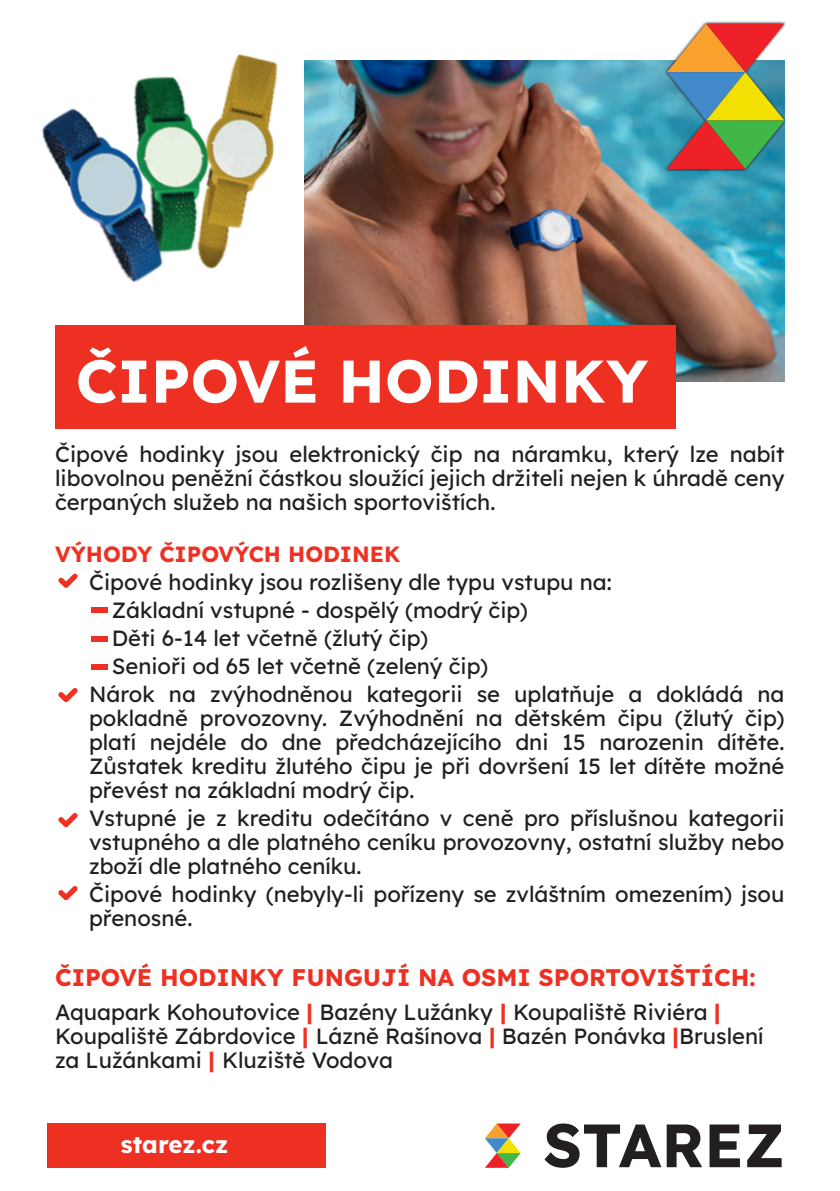
<style>
.page{position:relative;width:840px;height:1191px;background:#fff}
.page>*{position:absolute;margin:0;border:0;box-sizing:border-box;transform-origin:0 0}
.t1{font:700 60px "Lexend";color:#fff}
.t2{font:700 24px "Lexend";color:#ee3023}
.t3{font:700 24px "Lexend";color:#fff}
.t4{font:22px/24px "Lexend";color:#231f20;text-align:justify}
.t5{font:700 22px "Lexend";color:#ee3123}
.s1{font-weight:700;color:#ee3124}
.s2{font-weight:700;color:#ee3123}
</style>
<div class="page">
<img style="left:304px;top:61px;width:480px;height:320px">
<div style="left:47px;top:1123px;width:279px;height:45px;background:#ee3023"></div>
<div style="left:91px;top:607px;width:16px;height:6px;background:#ee3023"></div>
<div style="left:91px;top:636px;width:16px;height:6px;background:#ee3023"></div>
<div style="left:91px;top:664px;width:16px;height:6px;background:#ee3023"></div>
<svg style="left:58px;top:573px;width:20px;height:15px"></svg>
<svg style="left:58px;top:688px;width:20px;height:14px"></svg>
<svg style="left:58px;top:813px;width:20px;height:14px"></svg>
<svg style="left:58px;top:886px;width:20px;height:14px"></svg>
<svg style="left:485px;top:1123px;width:35px;height:45px"></svg>
<svg style="left:544px;top:1123px;width:158px;height:45px"></svg>
<svg style="left:709px;top:1124px;width:31px;height:43px"></svg>
<svg style="left:747px;top:1124px;width:34px;height:43px"></svg>
<img style="left:664px;top:21px;width:122px;height:150px">
<svg style="left:667px;top:24px;width:117px;height:145px;background:#9b8c69"></svg>
<div style="left:55px;top:325px;width:620px;height:103px;background:#ee3023"></div>
<img style="left:42px;top:54px;width:236px;height:229px">
<h1 class="t1" style="left:76px;top:343px;width:573px">ČIPOVÉ HODINKY</h1>
<p class="t4" style="left:55px;top:442px;width:730px">Čipové hodinky jsou elektronický čip na náramku, který lze nabít libovolnou peněžní částkou sloužící jejich držiteli nejen k úhradě ceny čerpaných služeb na našich sportovištích.</p>
<p class="t5" style="left:55px;top:540px;width:347px">VÝHODY ČIPOVÝCH HODINEK</p>
<p class="t4" style="left:89px;top:570px;width:524px">Čipové hodinky jsou rozlišeny dle typu vstupu na:</p>
<p class="t4" style="left:112px;top:598px;width:417px">Základní vstupné - dospělý (modrý čip)</p>
<p class="t4" style="left:112px;top:626px;width:318px">Děti 6-14 let včetně (žlutý čip)</p>
<p class="t4" style="left:112px;top:654px;width:378px">Senioři od 65 let včetně (zelený čip)</p>
<p class="t4" style="left:89px;top:682px;width:696px">Nárok na zvýhodněnou kategorii se uplatňuje a dokládá na</p>
<p class="t4" style="left:89px;top:706px;width:696px">pokladně provozovny. Zvýhodnění na dětském čipu (žlutý čip) platí nejdéle do dne předcházejícího dni 15 narozenin dítěte.<br>Zůstatek kreditu žlutého čipu je při dovršení 15 let dítěte možné převést na základní modrý čip.</p>
<p class="t4" style="left:89px;top:806px;width:696px">Vstupné je z kreditu odečítáno v ceně pro příslušnou kategorii vstupného a dle platného ceníku provozovny, ostatní služby nebo zboží dle platného ceníku.</p>
<p class="t4" style="left:89px;top:882px;width:696px">Čipové hodinky (nebyly-li pořízeny se zvláštním omezením) jsou přenosné.</p>
<p class="t2" style="left:55px;top:962px;width:702px">ČIPOVÉ HODINKY FUNGUJÍ NA OSMI SPORTOVIŠTÍCH:</p>
<p class="t4" style="left:55px;top:1000px;width:710px;text-align:left">Aquapark Kohoutovice <span class="s1">|</span> Bazény Lužánky <span class="s2">|</span> Koupaliště Riviéra <span class="s1">|<br></span>Koupaliště Zábrdovice <span class="s1">|</span> Lázně Rašínova <span class="s1">|</span> Bazén Ponávka <span class="s1">|</span>Bruslení za Lužánkami <span class="s1">|</span> Kluziště Vodova</p>
<p class="t3" style="left:121px;top:1129px;width:109px">starez.cz</p>
</div>
